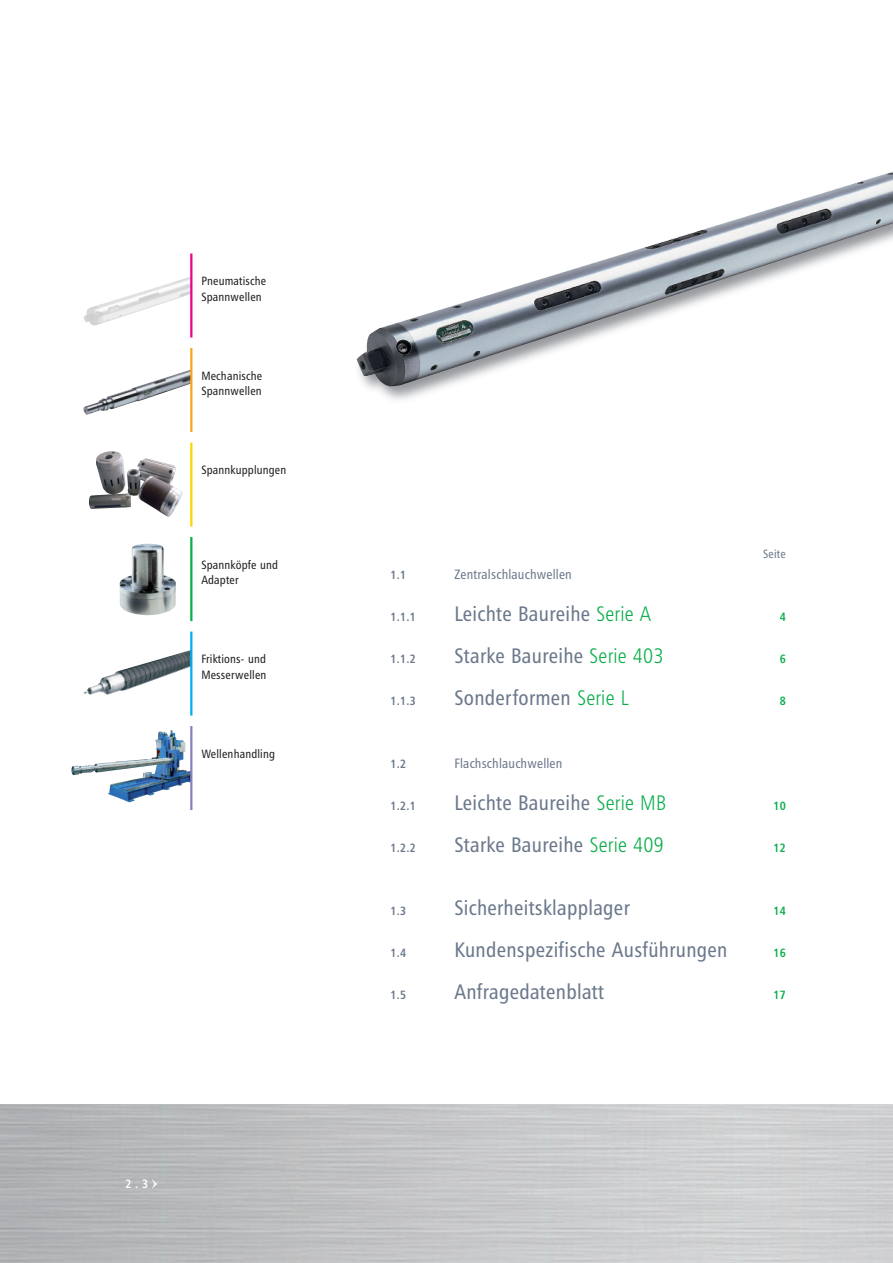
<style>
.page{position:relative;width:893px;height:1263px;background:#fff}
.page>*{position:absolute;margin:0;border:0;box-sizing:border-box;transform-origin:0 0}
.t1{font:21px "Humanist 777 BT Roman Condensed B";letter-spacing:.015em;color:#6c798c}
.t2{font:13.5px "Humanist 777 BT Roman Condensed B";letter-spacing:.015em;color:#6c798c}
.t3{font:12px/15.8px "Humanist 777 BT Roman Condensed B";letter-spacing:.015em;color:#231f20}
.t4{font:12px "Humanist 777 BT Bold Condensed B";color:#6c798c}
.t5{font:12px "Humanist 777 BT Bold Condensed B";letter-spacing:.015em;color:#0cae4c}
.t6{font:12px "Humanist 777 BT Roman Condensed B";letter-spacing:.015em;color:#6c798c}
.t7{font:12px "Humanist 777 BT Bold Condensed B";color:#fff}
.s1{font-family:"Humanist 777 BT Light Condensed B";color:#0cae4c}
</style>
<div class="page">
<img style="left:83px;top:277px;width:107px;height:48px">
<img style="left:83px;top:370px;width:107px;height:45px">
<img style="left:120px;top:544px;width:56px;height:71px">
<img style="left:83px;top:650px;width:107px;height:45px">
<img style="left:71px;top:730px;width:119px;height:72px">
<img style="left:89px;top:451px;width:94px;height:66px">
<hr style="left:190px;top:254px;width:2px;height:84px;background:#ed028c">
<hr style="left:190px;top:348px;width:2px;height:84px;background:#f9a51b">
<hr style="left:190px;top:443px;width:2px;height:84px;background:#fed304">
<hr style="left:190px;top:537px;width:2px;height:84px;background:#0cae4c">
<hr style="left:190px;top:632px;width:2px;height:84px;background:#00aeef">
<hr style="left:190px;top:726px;width:2px;height:84px;background:#8781bd">
<img style="left:366px;top:386px;width:81px;height:14px">
<img style="left:356px;top:171px;width:537px;height:215px">
<p class="t3" style="left:201px;top:274px;width:66px">Pneumatische<br>Spannwellen</p>
<p class="t3" style="left:201px;top:368px;width:62px">Mechanische<br>Spannwellen</p>
<p class="t3" style="left:201px;top:463px;width:86px">Spannkupplungen</p>
<p class="t3" style="left:201px;top:557px;width:78px">Spannköpfe und<br>Adapter</p>
<p class="t3" style="left:201px;top:652px;width:67px">Friktions- und<br>Messerwellen</p>
<p class="t3" style="left:201px;top:746px;width:75px">Wellenhandling</p>
<p class="t7" style="left:125px;top:1179px;width:34px">2.3❯</p>
<p class="t6" style="left:763px;top:549px;width:24px">Seite</p>
<p class="t4" style="left:391px;top:570px;width:17px">1.1</p>
<p class="t2" style="left:454px;top:569px;width:119px">Zentralschlauchwellen</p>
<p class="t4" style="left:391px;top:612px;width:27px">1.1.1</p>
<p class="t1" style="left:454px;top:605px;width:198px">Leichte Baureihe <span class="s1">Serie A</span></p>
<p class="t5" style="left:780px;top:612px;width:8px">4</p>
<p class="t4" style="left:391px;top:654px;width:27px">1.1.2</p>
<p class="t1" style="left:454px;top:647px;width:211px">Starke Baureihe <span class="s1">Serie 403</span></p>
<p class="t5" style="left:780px;top:654px;width:8px">6</p>
<p class="t4" style="left:391px;top:696px;width:27px">1.1.3</p>
<p class="t1" style="left:454px;top:689px;width:176px">Sonderformen <span class="s1">Serie L</span></p>
<p class="t5" style="left:780px;top:696px;width:8px">8</p>
<p class="t4" style="left:391px;top:759px;width:17px">1.2</p>
<p class="t2" style="left:454px;top:758px;width:110px">Flachschlauchwellen</p>
<p class="t4" style="left:391px;top:801px;width:27px">1.2.1</p>
<p class="t1" style="left:454px;top:794px;width:213px">Leichte Baureihe <span class="s1">Serie MB</span></p>
<p class="t5" style="left:773px;top:801px;width:14px">10</p>
<p class="t4" style="left:391px;top:843px;width:27px">1.2.2</p>
<p class="t1" style="left:454px;top:836px;width:211px">Starke Baureihe <span class="s1">Serie 409</span></p>
<p class="t5" style="left:773px;top:843px;width:14px">12</p>
<p class="t4" style="left:391px;top:906px;width:17px">1.3</p>
<p class="t1" style="left:454px;top:899px;width:177px">Sicherheitsklapplager</p>
<p class="t5" style="left:773px;top:906px;width:14px">14</p>
<p class="t4" style="left:391px;top:948px;width:17px">1.4</p>
<p class="t1" style="left:454px;top:941px;width:275px">Kundenspezifische Ausführungen</p>
<p class="t5" style="left:773px;top:948px;width:14px">16</p>
<p class="t4" style="left:391px;top:990px;width:17px">1.5</p>
<p class="t1" style="left:454px;top:983px;width:151px">Anfragedatenblatt</p>
<p class="t5" style="left:773px;top:990px;width:14px">17</p>
</div>
